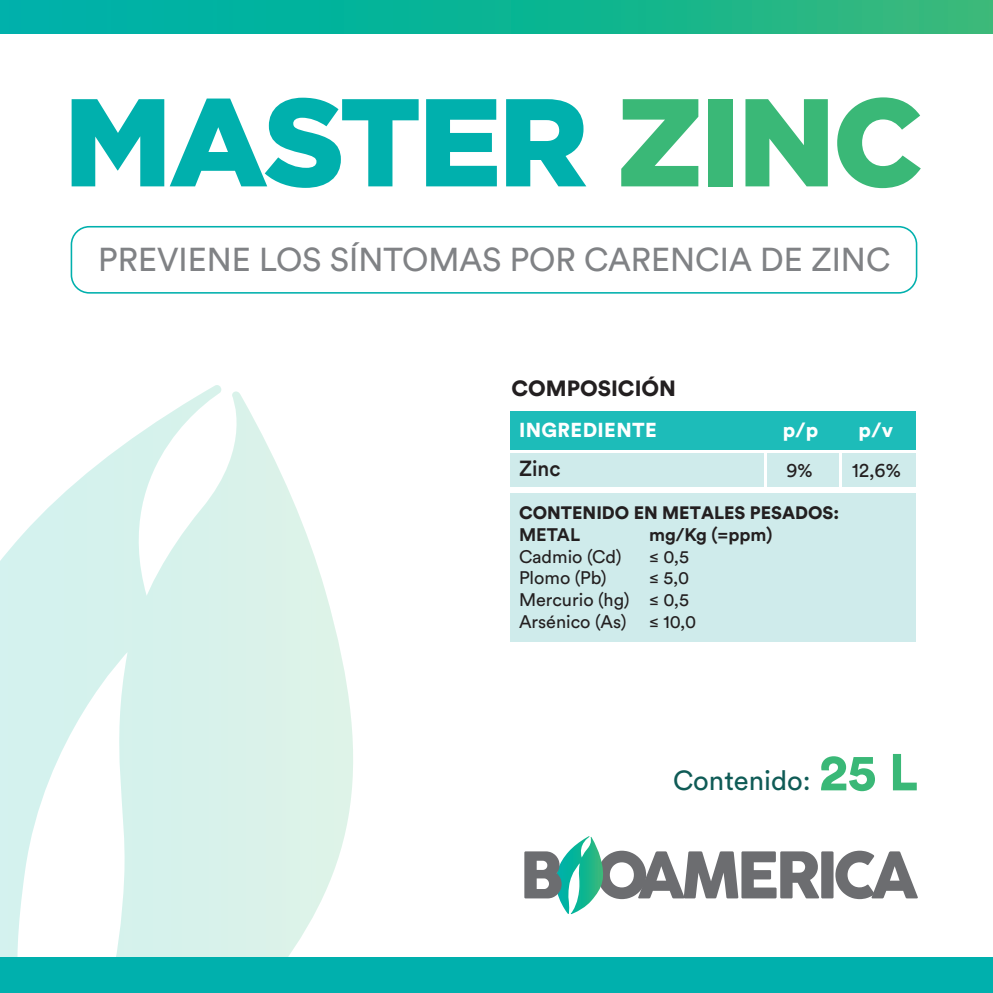
<style>
.page{position:relative;width:993px;height:993px;background:#fff}
.page>*{position:absolute;margin:0;border:0;box-sizing:border-box;transform-origin:0 0}
.t1{font:900 124.42px "Gotham";letter-spacing:-.025em;color:#00b0ad}
.t2{font:32.73px "Circular Std";color:#808285}
.t3{font:27.3px "Circular Std";color:#0f5b56}
.t4{font:900 21.88px "Circular Std";color:#231f20}
.t5{font:500 21.7px "Circular Std";color:#231f20;scale:.95 1}
.t6{font:900 19.95px "Circular Std";letter-spacing:.02em;color:#fff}
.t7{font:19.95px "Circular Std";color:#231f20;scale:.95 1}
.t8{font:18.03px/21.7px "Circular Std";color:#231f20}
.t9{font:700 18.03px "Circular Std";color:#231f20}
.t10{font:900 17.85px "Circular Std";color:#231f20}
.s1{color:#3ab877}
.s2{font-weight:900;font-size:51.27px;color:#3ab877}
</style>
<div class="page">
<svg style="left:0;top:385px;width:353px;height:571px"></svg>
<div style="left:0;top:956px;width:992px;height:36px;background:#00b0ad"></div>
<svg style="left:524px;top:836px;width:393px;height:77px"></svg>
<div style="left:0;top:0;width:992px;height:33px;background:linear-gradient(to right,#00b1ac,#31b97a)"></div>
<div style="left:510px;top:410px;width:405px;height:39px;background:#1dbcb9"></div>
<div style="left:510px;top:453px;width:252px;height:34px;background:#cfebeb"></div>
<div style="left:510px;top:493px;width:405px;height:148px;background:#cfebeb"></div>
<div style="left:766px;top:453px;width:72px;height:34px;background:#cfebeb"></div>
<div style="left:842px;top:453px;width:73px;height:34px;background:#cfebeb"></div>
<svg style="left:71px;top:226px;width:846px;height:67px"></svg>
<h1 class="t1" style="left:64px;top:56px;width:860px">MASTER <span class="s1">ZINC</span></h1>
<h2 class="t2" style="left:98px;top:240px;width:793px">PREVIENE LOS SÍNTOMAS POR CARENCIA DE ZINC</h2>
<p class="t4" style="left:511px;top:373px;width:166px">COMPOSICIÓN</p>
<p class="t6" style="left:519px;top:416px;width:139px">INGREDIENTE</p>
<p class="t6" style="left:782px;top:416px;width:37px">p/p</p>
<p class="t6" style="left:858px;top:416px;width:36px">p/v</p>
<p class="t5" style="left:519px;top:455px;width:45px">Zinc</p>
<p class="t7" style="left:786px;top:457px;width:29px">9%</p>
<p class="t7" style="left:852px;top:457px;width:53px">12,6%</p>
<p class="t10" style="left:519px;top:501px;width:321px">CONTENIDO EN METALES PESADOS:</p>
<p class="t9" style="left:519px;top:523px;width:63px">METAL</p>
<p class="t9" style="left:648px;top:523px;width:125px">mg/Kg (=ppm)</p>
<p class="t8" style="left:519px;top:545px;width:104px">Cadmio (Cd)</p>
<p class="t8" style="left:648px;top:545px;width:41px">≤ 0,5</p>
<p class="t8" style="left:519px;top:566px;width:89px">Plomo (Pb)</p>
<p class="t8" style="left:519px;top:566px;width:179px;text-indent:130px">≤ 5,0<br>Mercurio (hg) ≤ 0,5<br>Arsénico (As) ≤ 10,0</p>
<h3 class="t3" style="left:673px;top:764px;width:246px">Contenido: <span class="s2">25 L</span></h3>
</div>
